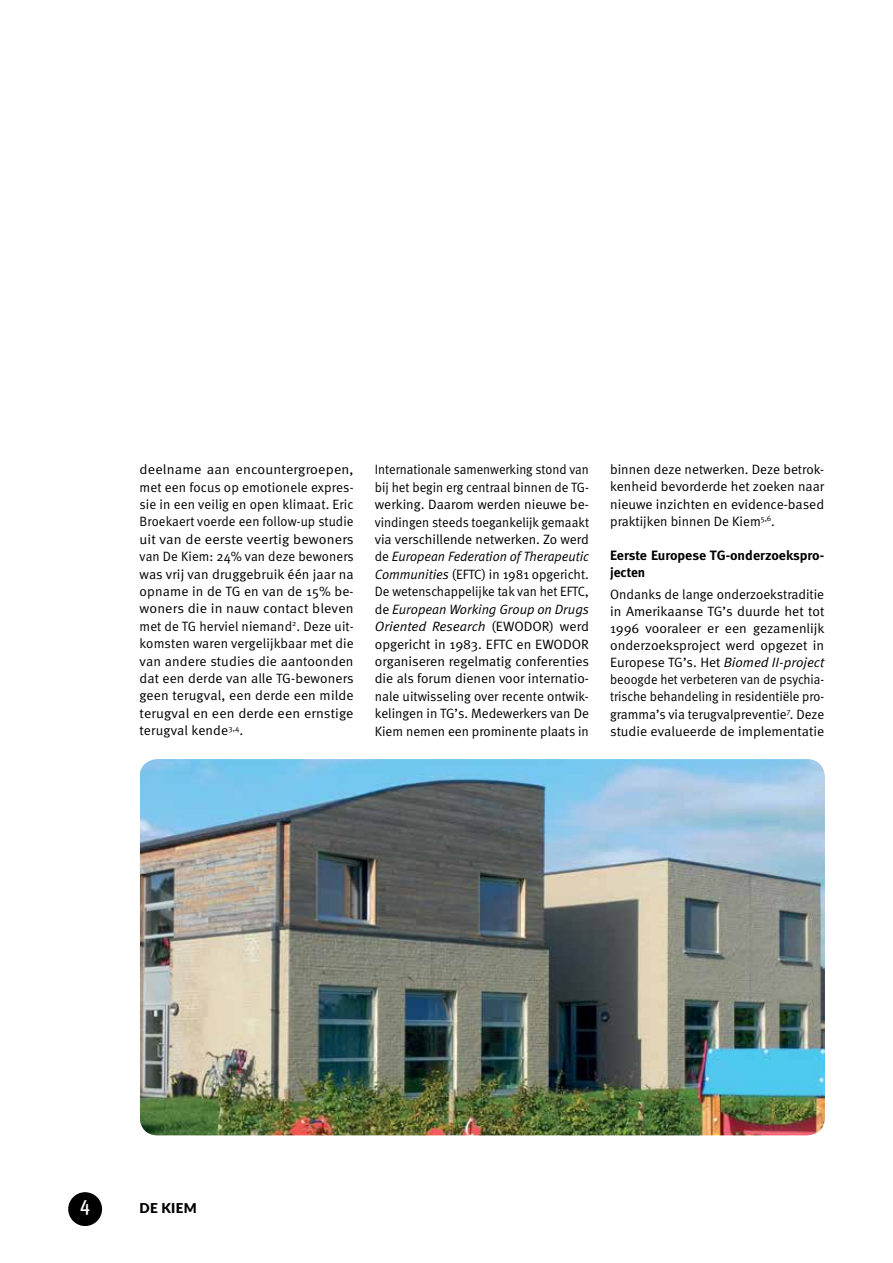
<style>
.page{position:relative;width:893px;height:1263px;background:#fff}
.page>*{position:absolute;margin:0;border:0;box-sizing:border-box;transform-origin:0 0}
.t1{font:500 21px "Meta Cond";color:#fff}
.t2{font:13.5px/17.4px "Meta Normal";color:#000;text-align:justify;scale:.95 1}
.t3{font:13.5px/17.4px "Meta Normal";color:#000;text-align:justify;scale:1.07 1}
.t4{font:13.5px/17.1px "Meta Normal";color:#000;text-align:justify}
.t5{font:700 13.5px/17.1px "Meta";color:#000;scale:1.04 1}
.t6{font:900 13.5px "Lato";letter-spacing:.02em;color:#000}
.s1{font-style:italic}
</style>
<div class="page">
<div style="left:68px;top:1192px;width:34px;height:34px;background:#000;border-radius:50%"></div>
<img style="left:140px;top:759px;width:685px;height:376px">
<p class="t3" style="left:140px;top:461px;width:202px">deelname aan encountergroepen, met een focus op emotionele expres&shy;sie in een veilig en open klimaat. Eric Broekaert voerde een follow-up studie uit van de eerste veertig bewoners van De Kiem: 24% van deze bewoners was vrij van druggebruik één jaar na opname in de TG en van de 15% be&shy;woners die in nauw contact bleven met de TG herviel niemand<sup>2</sup>. Deze uit&shy;komsten waren vergelijkbaar met die van andere studies die aantoonden dat een derde van alle TG-bewoners geen terugval, een derde een milde terugval en een derde een ernstige terugval kende<sup>3,4</sup>.</p>
<p class="t2" style="left:375px;top:461px;width:227px">Internationale samenwerking stond van bij het begin erg centraal binnen de TG&shy;werking. Daarom werden nieuwe be&shy;vindingen steeds toegankelijk gemaakt via verschillende netwerken. Zo werd de <span class="s1">European Federation of Therapeutic Communities</span> (EFTC) in 1981 opgericht.<br>De wetenschappelijke tak van het EFTC, de <span class="s1">European Working Group on Drugs Oriented Research</span> (EWODOR) werd opgericht in 1983. EFTC en EWODOR organiseren regelmatig conferenties die als forum dienen voor internatio&shy;nale uitwisseling over recente ontwik&shy;kelingen in TG’s. Medewerkers van De Kiem nemen een prominente plaats in</p>
<p class="t4" style="left:610px;top:461px;width:216px">binnen deze netwerken. Deze betrok&shy;kenheid bevorderde het zoeken naar nieuwe inzichten en evidence-based praktijken binnen De Kiem<sup>5,6</sup>.</p>
<p class="t5" style="left:610px;top:546px;width:207px">Eerste Europese TG-onderzoekspro&shy;jecten</p>
<p class="t4" style="left:610px;top:585px;width:216px">Ondanks de lange onderzoekstraditie in Amerikaanse TG’s duurde het tot 1996 vooraleer er een gezamenlijk onderzoeksproject werd opgezet in Europese TG’s. Het <span class="s1">Biomed II-project </span>beoogde het verbeteren van de psychia&shy;trische behandeling in residentiële pro&shy;gramma’s via terugvalpreventie<sup>7</sup>. Deze studie evalueerde de implementatie</p>
<h1 class="t1" style="left:80px;top:1192px;width:11px">4</h1>
<p class="t6" style="left:140px;top:1198px;width:59px">DE KIEM</p>
</div>
